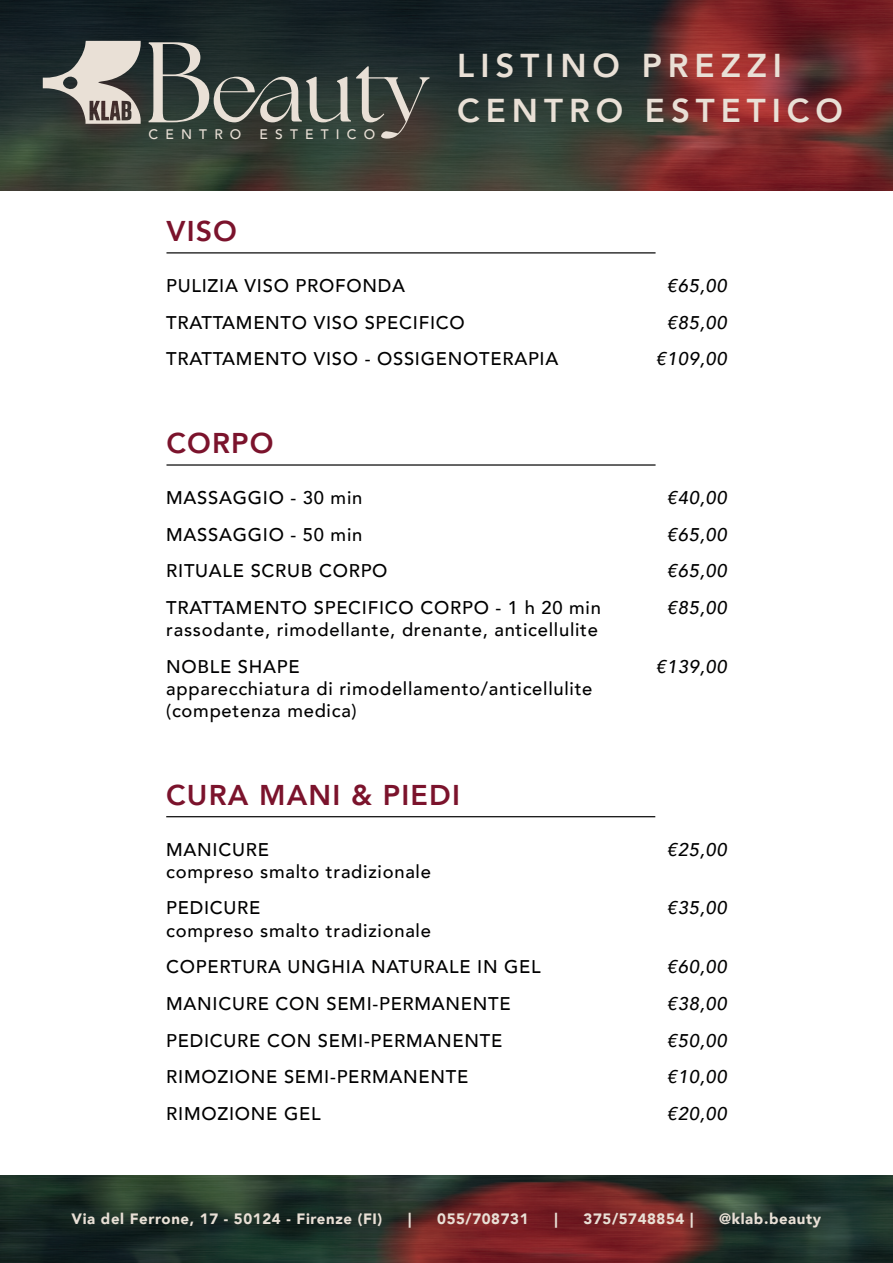
<style>
.page{position:relative;width:893px;height:1263px;background:#fff}
.page>*{position:absolute;margin:0;border:0;box-sizing:border-box;transform-origin:0 0}
.t1{font:800 33px/45.3px "Avenir";letter-spacing:.18em;color:#e9e0d6}
.t2{font:800 28.5px "Avenir";letter-spacing:.04em;color:#7b132c}
.t3{font:500 18.3px/36.8px "Avenir";letter-spacing:.04em;color:#000001}
.t4{font:italic 500 18.3px/36.8px "Avenir";letter-spacing:.04em;color:#000001;text-align:justify}
.t5{font:900 15px "Avenir";letter-spacing:.04em;color:#e9e0d6}
.t6{font:500 13.8px "Avenir";letter-spacing:.52em;color:#e9e0d6}
</style>
<div class="page">
<img style="left:0;top:0;width:893px;height:190px">
<svg style="left:149px;top:42px;width:280px;height:97px;background:#474f4b"></svg>
<svg style="left:43px;top:41px;width:98px;height:83px;background:#8b8883"></svg>
<hr style="left:166px;top:252px;width:490px;height:1px;background:#000001">
<hr style="left:166px;top:464px;width:490px;height:2px;background:#000001">
<hr style="left:166px;top:816px;width:489px;height:1px;background:#000001">
<img style="left:0;top:1176px;width:893px;height:87px">
<p class="t6" style="left:149px;top:122px;width:94px">CENTRO</p>
<p class="t6" style="left:260px;top:122px;width:117px">ESTETICO</p>
<h2 class="t2" style="left:166px;top:209px;width:72px">VISO</h2>
<h1 class="t1" style="left:457px;top:43px;width:387px">LISTINO PREZZI<br>CENTRO ESTETICO</h1>
<p class="t3" style="left:166px;top:266px;width:394px">PULIZIA VISO PROFONDA<br>TRATTAMENTO VISO SPECIFICO<br>TRATTAMENTO VISO - OSSIGENOTERAPIA</p>
<h2 class="t2" style="left:166px;top:421px;width:109px">CORPO</h2>
<p class="t3" style="left:166px;top:478px;width:436px">MASSAGGIO - 30 min<br>MASSAGGIO - 50 min<br>RITUALE SCRUB CORPO<br>TRATTAMENTO SPECIFICO CORPO - 1 h 20 min</p>
<p class="t3" style="left:166px;top:610px;width:433px">rassodante, rimodellante, drenante, anticellulite<br>NOBLE SHAPE</p>
<p class="t3" style="left:166px;top:677px;width:428px;line-height:22px">apparecchiatura di rimodellamento/anticellulite (competenza medica)</p>
<h2 class="t2" style="left:166px;top:773px;width:295px">CURA MANI &amp; PIEDI</h2>
<p class="t3" style="left:166px;top:837px;width:266px;line-height:22px">MANICURE<br>compreso smalto tradizionale</p>
<p class="t3" style="left:166px;top:896px;width:266px;line-height:22px">PEDICURE<br>compreso smalto tradizionale</p>
<p class="t3" style="left:166px;top:947px;width:376px">COPERTURA UNGHIA NATURALE IN GEL<br>MANICURE CON SEMI-PERMANENTE<br>PEDICURE CON SEMI-PERMANENTE<br>RIMOZIONE SEMI-PERMANENTE<br>RIMOZIONE GEL</p>
<p class="t4" style="left:656px;top:267px;width:72px;text-align:center">€65,00 €85,00 €109,00</p>
<p class="t4" style="left:667px;top:480px;width:61px">€40,00 €65,00 €65,00 €85,00</p>
<p class="t4" style="left:656px;top:648px;width:72px">€139,00</p>
<p class="t4" style="left:667px;top:831px;width:61px">€25,00</p>
<p class="t4" style="left:667px;top:890px;width:61px">€35,00</p>
<p class="t4" style="left:667px;top:949px;width:61px">€60,00 €38,00 €50,00 €10,00 €20,00</p>
<p class="t5" style="left:71px;top:1206px;width:312px">Via del Ferrone, 17 - 50124 - Firenze (FI)</p>
<p class="t5" style="left:408px;top:1206px;width:5px">|</p>
<p class="t5" style="left:437px;top:1206px;width:93px">055/708731</p>
<p class="t5" style="left:554px;top:1206px;width:5px">|</p>
<p class="t5" style="left:584px;top:1206px;width:111px">375/5748854 |</p>
<p class="t5" style="left:719px;top:1206px;width:103px">@klab.beauty</p>
</div>
